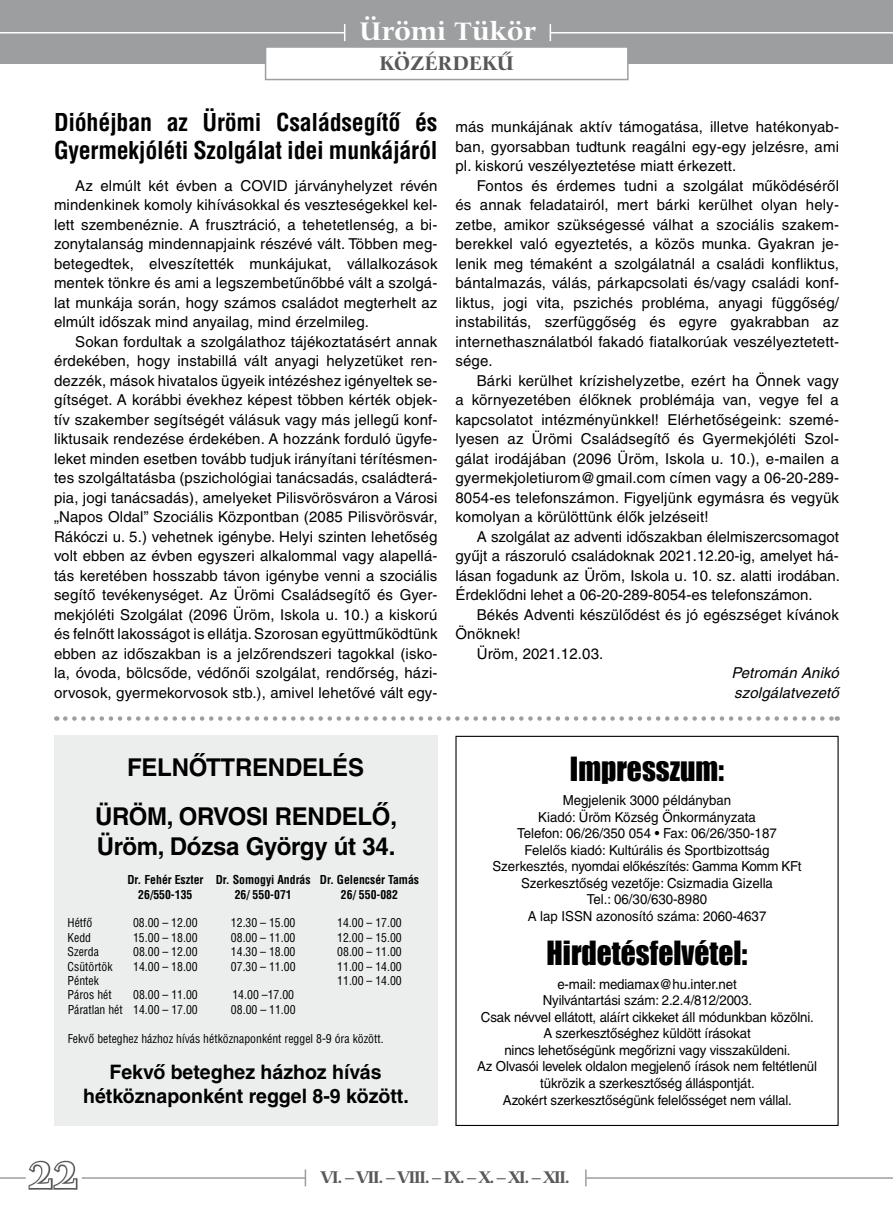
<style>
.page{position:relative;width:893px;height:1221px;background:#fff}
.page>*{position:absolute;margin:0;border:0;box-sizing:border-box;transform-origin:0 0}
.t1{font:700 39px "Carmina Md PFL";color:#fff}
.t2{font:30.6px "Impact";color:#000;scale:.96 1}
.t3{font:700 27px "Carmina Md PFL";color:#fff}
.t4{font:700 24.6px/49.3px "Helvetica QS";letter-spacing:-.01em;color:#000;text-align:center}
.t5{font:700 condensed 24px/28.8px "Helvetica QS";letter-spacing:-.01em;color:#000}
.t6{font:700 21px "Carmina Md PFL";color:#58585a}
.t7{font:700 19.95px/23.9px "Helvetica QS";color:#000;text-align:center}
.t8{font:700 18px "Carmina Md PFL";letter-spacing:-.1em;color:#58585a}
.t9{font:15px/19.5px "Helvetica QS";letter-spacing:.01em;color:#000;text-align:justify}
.t10{font:italic 15px/19.5px "Helvetica QS";letter-spacing:.01em;color:#000}
.t11{font:13.8px/16.5px "Helvetica QS";letter-spacing:-.01em;color:#000;text-align:center;scale:.96 1}
.t12{font:condensed 12px "Helvetica QS";color:#000}
.t13{font:700 condensed 12px/14.4px "Helvetica QS";color:#000}
</style>
<div class="page">
<hr style="left:586px;top:1177px;width:307px;height:1px;background:#9c9e9f">
<svg style="left:585px;top:1169px;width:2px;height:17px"></svg>
<hr style="left:82px;top:1177px;width:223px;height:1px;background:#9c9e9f">
<svg style="left:305px;top:1169px;width:1px;height:17px"></svg>
<svg style="left:0;top:1160px;width:78px;height:30px"></svg>
<div style="left:0;top:0;width:893px;height:64px;background:#9c9e9f"></div>
<div style="left:266px;top:47px;width:362px;height:33px;background:#fff"></div>
<div style="left:265px;top:46px;width:364px;height:34px;border:2px solid #9c9e9f"></div>
<hr style="left:551px;top:32px;width:342px;height:1px;background:#fff">
<hr style="left:0;top:32px;width:344px;height:1px;background:#fff">
<svg style="left:344px;top:24px;width:1px;height:17px"></svg>
<svg style="left:550px;top:24px;width:1px;height:17px"></svg>
<div style="left:54px;top:735px;width:383px;height:390px;background:#eceded"></div>
<svg style="left:65px;top:716px;width:773px;height:4px"></svg>
<h3 class="t3" style="left:359px;top:15px;width:178px">Ürömi Tükör</h3>
<h3 class="t6" style="left:379px;top:51px;width:137px">KÖZÉRDEKŰ</h3>
<h3 class="t5" style="left:54px;top:107px;width:385px">Dióhéjban az Ürömi Családsegítõ és<br>Gyermekjóléti Szolgálat idei munkájáról</h3>
<p class="t9" style="left:54px;top:175px;width:385px;text-indent:21px">Az elmúlt két évben a COVID járványhelyzet révén mindenkinek komoly kihívásokkal és veszteségekkel kel&shy;lett szembenéznie. A frusztráció, a tehetetlenség, a bi&shy;zonytalanság mindennapjaink részévé vált. Többen meg&shy;betegedtek, elveszítették munkájukat, vállalkozások mentek tönkre és ami a legszembetûnõbbé vált a szolgá&shy;lat munkája során, hogy számos családot megterhelt az elmúlt idõszak mind anyailag, mind érzelmileg.</p>
<p class="t9" style="left:54px;top:331px;width:385px;text-indent:21px">Sokan fordultak a szolgálathoz tájékoztatásért annak érdekében, hogy instabillá vált anyagi helyzetüket ren&shy;dezzék, mások hivatalos ügyeik intézéshez igényeltek se&shy;gítséget. A korábbi évekhez képest többen kérték objek&shy;tív szakember segítségét válásuk vagy más jellegû konf&shy;liktusaik rendezése érdekében. A hozzánk forduló ügyfe&shy;leket minden esetben tovább tudjuk irányítani térítésmen&shy;tes szolgáltatásba (pszichológiai tanácsadás, családterá&shy;pia, jogi tanácsadás), amelyeket Pilisvörösváron a Városi „Napos Oldal” Szociális Központban (2085 Pilisvörösvár, Rákóczi u. 5.) vehetnek igénybe. Helyi szinten lehetõség volt ebben az évben egyszeri alkalommal vagy alapellá&shy;tás keretében hosszabb távon igénybe venni a szociális segítõ tevékenységet. Az Ürömi Családsegítõ és Gyer&shy;mekjóléti Szolgálat (2096 Üröm, Iskola u. 10.) a kiskorú és felnõtt lakosságot is ellátja. Szorosan együttmûködtünk ebben az idõszakban is a jelzõrendszeri tagokkal (isko&shy;la, óvoda, bölcsõde, védõnõi szolgálat, rendõrség, házi&shy;orvosok, gyermekorvosok stb.), amivel lehetõvé vált egy-</p>
<p class="t9" style="left:455px;top:117px;width:385px">más munkájának aktív támogatása, illetve hatékonyab&shy;ban, gyorsabban tudtunk reagálni egy-egy jelzésre, ami pl. kiskorú veszélyeztetése miatt érkezett.</p>
<p class="t9" style="left:455px;top:175px;width:385px;text-indent:21px">Fontos és érdemes tudni a szolgálat mûködésérõl és annak feladatairól, mert bárki kerülhet olyan hely&shy;zetbe, amikor szükségessé válhat a szociális szakem&shy;berekkel való egyeztetés, a közös munka. Gyakran je&shy;lenik meg témaként a szolgálatnál a családi konfliktus, bántalmazás, válás, párkapcsolati és/vagy családi konf&shy;liktus, jogi vita, pszichés probléma, anyagi függõség/ instabilitás, szerfüggõség és egyre gyakrabban az internethasználatból fakadó fiatalkorúak veszélyeztetett&shy;sége.</p>
<p class="t9" style="left:455px;top:370px;width:385px;text-indent:21px">Bárki kerülhet krízishelyzetbe, ezért ha Önnek vagy a környezetében élõknek problémája van, vegye fel a kapcsolatot intézményünkkel! Elérhetõségeink: szemé&shy;lyesen az Ürömi Családsegítõ és Gyermekjóléti Szol&shy;gálat irodájában (2096 Üröm, Iskola u. 10.), e-mailen a gyermekjoletiurom@gmail.com címen vagy a 06-20-289- 8054-es telefonszámon. Figyeljünk egymásra és vegyük komolyan a körülöttünk élõk jelzéseit!</p>
<p class="t9" style="left:455px;top:526px;width:386px;text-indent:21px">A szolgálat az adventi idõszakban élelmiszercsomagot gyûjt a rászoruló családoknak 2021.12.20-ig, amelyet há&shy;lásan fogadunk az Üröm, Iskola u. 10. sz. alatti irodában.<br>Érdeklõdni lehet a 06-20-289-8054-es telefonszámon.</p>
<p class="t9" style="left:477px;top:604px;width:364px">Békés Adventi készülõdést és jó egészséget kívánok</p>
<p class="t9" style="left:455px;top:624px;width:67px">Önöknek!</p>
<p class="t9" style="left:477px;top:643px;width:128px">Üröm, 2021.12.03.</p>
<p class="t10" style="left:731px;top:663px;width:109px">Petromán Anikó szolgálatvezetõ</p>
<h3 class="t4" style="left:95px;top:742px;width:304px">FELNÔTTRENDELÉS<br>ÜRÖM, ORVOSI RENDELô,</h3>
<h3 class="t4" style="left:97px;top:821px;width:300px">Üröm, Dózsa György út 34.</h3>
<p class="t13" style="left:138px;top:872px;width:282px;text-indent:-11px">Dr. Fehér Eszter Dr. Somogyi András Dr. Gelencsér Tamás<br>26/550-135</p>
<p class="t13" style="left:235px;top:886px;width:59px">26/ 550-071</p>
<p class="t13" style="left:341px;top:886px;width:59px">26/ 550-082</p>
<p class="t12" style="left:68px;top:915px;width:26px">Hétfõ</p>
<p class="t12" style="left:133px;top:915px;width:66px">08.00 – 12.00</p>
<p class="t12" style="left:231px;top:915px;width:66px">12.30 – 15.00</p>
<p class="t12" style="left:337px;top:915px;width:66px">14.00 – 17.00</p>
<p class="t12" style="left:68px;top:929px;width:25px">Kedd</p>
<p class="t12" style="left:133px;top:929px;width:66px">15.00 – 18.00</p>
<p class="t12" style="left:231px;top:929px;width:66px">08.00 – 11.00</p>
<p class="t12" style="left:337px;top:929px;width:66px">12.00 – 15.00</p>
<p class="t12" style="left:68px;top:944px;width:33px">Szerda</p>
<p class="t12" style="left:133px;top:944px;width:66px">08.00 – 12.00</p>
<p class="t12" style="left:231px;top:944px;width:66px">14.30 – 18.00</p>
<p class="t12" style="left:337px;top:944px;width:66px">08.00 – 11.00</p>
<p class="t12" style="left:68px;top:958px;width:47px">Csütörtök</p>
<p class="t12" style="left:133px;top:958px;width:66px">14.00 – 18.00</p>
<p class="t12" style="left:231px;top:958px;width:66px">07.30 – 11.00</p>
<p class="t12" style="left:337px;top:958px;width:66px">11.00 – 14.00</p>
<p class="t12" style="left:68px;top:973px;width:33px">Péntek</p>
<p class="t12" style="left:337px;top:973px;width:66px">11.00 – 14.00</p>
<p class="t12" style="left:68px;top:987px;width:46px">Páros hét</p>
<p class="t12" style="left:133px;top:987px;width:66px">08.00 – 11.00</p>
<p class="t12" style="left:232px;top:987px;width:63px">14.00 –17.00</p>
<p class="t12" style="left:68px;top:1001px;width:132px">Páratlan hét 14.00 – 17.00</p>
<p class="t12" style="left:231px;top:1001px;width:66px">08.00 – 11.00</p>
<p class="t12" style="left:68px;top:1030px;width:317px">Fekvõ beteghez házhoz hívás hétköznaponként reggel 8-9 óra között.</p>
<h3 class="t7" style="left:83px;top:1060px;width:327px">Fekvô beteghez házhoz hívás hétköznaponként reggel 8-9 között.</h3>
<h2 class="t2" style="left:570px;top:745px;width:162px">Impresszum:</h2>
<p class="t11" style="left:492px;top:792px;width:324px">Megjelenik 3000 példányban<br>Kiadó: Üröm Község Önkormányzata<br>Telefon: 06/26/350 054 • Fax: 06/26/350-187<br>Felelôs kiadó: Kultúrális és Sportbizottság Szerkesztés, nyomdai elôkészítés: Gamma Komm KFt Szerkesztôség vezetôje: Csizmadia Gizella<br>Tel.: 06/30/630-8980<br>A lap ISSN azonosító száma: 2060-4637</p>
<h2 class="t2" style="left:547px;top:929px;width:211px">Hirdetésfelvétel:</h2>
<p class="t11" style="left:477px;top:975px;width:356px">e-mail: mediamax@hu.inter.net<br>Nyilvántartási szám: 2.2.4/812/2003.<br>Csak névvel ellátott, aláírt cikkeket áll módunkban közölni.<br>A szerkesztôséghez küldött írásokat<br>nincs lehetôségünk megôrizni vagy visszaküldeni.<br>Az Olvasói levelek oldalon megjelenô írások nem feltétlenül tükrözik a szerkesztôség álláspontját.<br>Azokért szerkesztôségünk felelôsséget nem vállal.</p>
<h1 class="t1" style="left:29px;top:1152px;width:51px">22</h1>
<p class="t8" style="left:321px;top:1166px;width:251px">VI. – VII. – VIII. – IX. – X. – XI. – XII.</p>
</div>
